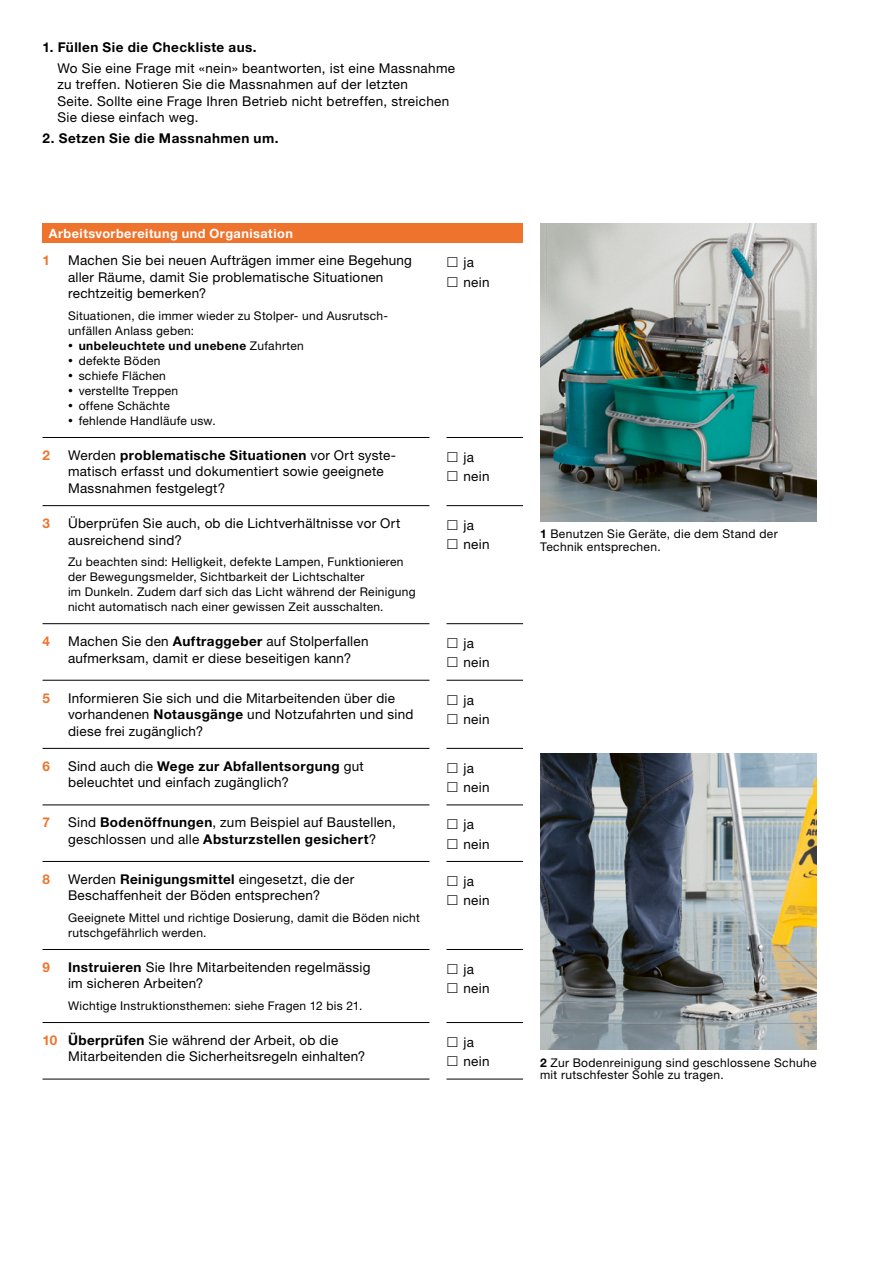
<style>
.page{position:relative;width:893px;height:1263px;background:#fff}
.page>*{position:absolute;margin:0;border:0;box-sizing:border-box;transform-origin:0 0}
.t1{font:13.5px/16.5px "Helvetica Neue LT Std";letter-spacing:.02em;color:#000}
.t2{font:700 13.5px "Helvetica Neue LT Std";letter-spacing:.035em;color:#000}
.t3{font:700 13.5px "Helvetica Neue LT Std";color:#ee742d}
.t4{font:700 12.75px "Helvetica Neue LT Std";letter-spacing:.035em;color:#fff}
.t5{font:12px/15px "Helvetica Neue LT Std";letter-spacing:.025em;color:#000}
.t6{font:700 12px "Helvetica Neue LT Std";letter-spacing:.035em;color:#000}
.s1{font-weight:400;font-size:9.75px}
.s2{font-weight:400}
.s3{font-size:9.75px}
.s4{font-weight:700}
.s5{font-weight:700;color:#ee742d}
</style>
<div class="page">
<img style="left:540px;top:224px;width:276px;height:297px">
<img style="left:540px;top:754px;width:276px;height:295px">
<div style="left:43px;top:224px;width:480px;height:19px;background:#ee742d"></div>
<hr style="left:446px;top:437px;width:77px;height:1px;background:#000">
<hr style="left:446px;top:505px;width:77px;height:1px;background:#000">
<hr style="left:446px;top:623px;width:77px;height:1px;background:#000">
<hr style="left:446px;top:680px;width:77px;height:1px;background:#000">
<hr style="left:446px;top:748px;width:77px;height:1px;background:#000">
<hr style="left:446px;top:804px;width:77px;height:1px;background:#000">
<hr style="left:446px;top:861px;width:77px;height:1px;background:#000">
<hr style="left:446px;top:949px;width:77px;height:1px;background:#000">
<hr style="left:446px;top:1022px;width:77px;height:1px;background:#000">
<hr style="left:446px;top:1079px;width:77px;height:1px;background:#000">
<hr style="left:43px;top:437px;width:386px;height:1px;background:#000">
<hr style="left:43px;top:505px;width:386px;height:1px;background:#000">
<hr style="left:43px;top:623px;width:386px;height:1px;background:#000">
<hr style="left:43px;top:680px;width:386px;height:1px;background:#000">
<hr style="left:43px;top:748px;width:386px;height:1px;background:#000">
<hr style="left:43px;top:804px;width:386px;height:1px;background:#000">
<hr style="left:43px;top:861px;width:386px;height:1px;background:#000">
<hr style="left:43px;top:949px;width:386px;height:1px;background:#000">
<hr style="left:43px;top:1022px;width:386px;height:1px;background:#000">
<hr style="left:43px;top:1079px;width:386px;height:1px;background:#000">
<p class="t2" style="left:43px;top:39px;width:216px">1. Füllen Sie die Checkliste aus.</p>
<p class="t1" style="left:57px;top:60px;width:399px">Wo Sie eine Frage mit «nein» beantworten, ist eine Massnahme zu treffen. Notieren Sie die Massnahmen auf der letzten<br>Seite. Sollte eine Frage Ihren Betrieb nicht betreffen, streichen Sie diese einfach weg.</p>
<p class="t2" style="left:43px;top:130px;width:237px">2. Setzen Sie die Massnahmen um.</p>
<p class="t4" style="left:49px;top:225px;width:245px">Arbeitsvorbereitung und Organisation</p>
<p class="t3" style="left:43px;top:252px;width:9px">1</p>
<p class="t1" style="left:68px;top:252px;width:345px">Machen Sie bei neuen Aufträgen immer eine Begehung aller Räume, damit Sie problematische Situationen rechtzeitig bemerken?</p>
<p class="t5" style="left:68px;top:308px;width:322px">Situationen, die immer wieder zu Stolper- und Ausrutsch&shy;unfällen Anlass geben:</p>
<p class="t6" style="left:68px;top:338px;width:237px"><span class="s1">•</span> unbeleuchtete und unebene <span class="s2">Zufahrten</span></p>
<p class="t5" style="left:68px;top:353px;width:94px"><span class="s3">•</span> defekte Böden</p>
<p class="t5" style="left:68px;top:368px;width:99px"><span class="s3">•</span> schiefe Flächen</p>
<p class="t5" style="left:68px;top:383px;width:112px"><span class="s3">•</span> verstellte Treppen</p>
<p class="t5" style="left:68px;top:398px;width:103px"><span class="s3">•</span> offene Schächte</p>
<p class="t5" style="left:68px;top:413px;width:149px"><span class="s3">•</span> fehlende Handläufe usw.</p>
<p class="t1" style="left:463px;top:253px;width:27px;line-height:19.2px">ja nein</p>
<p class="t3" style="left:43px;top:447px;width:9px">2</p>
<p class="t1" style="left:68px;top:447px;width:328px">Werden <span class="s4">problematische Situationen</span> vor Ort syste&shy;matisch erfasst und dokumentiert sowie geeignete<br>Massnahmen festgelegt?</p>
<p class="t1" style="left:463px;top:447px;width:27px;line-height:19.2px">ja nein</p>
<p class="t3" style="left:43px;top:515px;width:9px">3</p>
<p class="t1" style="left:68px;top:515px;width:334px">Überprüfen Sie auch, ob die Lichtverhältnisse vor Ort ausreichend sind?</p>
<p class="t5" style="left:68px;top:554px;width:349px">Zu beachten sind: Helligkeit, defekte Lampen, Funktionieren der Bewegungsmelder, Sichtbarkeit der Lichtschalter<br>im Dunkeln. Zudem darf sich das Licht während der Reinigung nicht automatisch nach einer gewissen Zeit ausschalten.</p>
<p class="t1" style="left:463px;top:516px;width:27px;line-height:19.2px">ja nein</p>
<p class="t3" style="left:43px;top:633px;width:9px">4</p>
<p class="t1" style="left:68px;top:633px;width:302px">Machen Sie den <span class="s4">Auftraggeber</span> auf Stolperfallen aufmerksam, damit er diese beseitigen kann?</p>
<p class="t1" style="left:463px;top:634px;width:27px;line-height:19.2px">ja nein</p>
<p class="t3" style="left:43px;top:689px;width:9px">5</p>
<p class="t1" style="left:68px;top:689px;width:347px">Informieren Sie sich und die Mitarbeitenden über die vorhandenen <span class="s4">Notausgänge</span> und Notzufahrten und sind diese frei zugänglich?</p>
<p class="t1" style="left:463px;top:690px;width:27px;line-height:19.2px">ja nein</p>
<p class="t3" style="left:43px;top:758px;width:9px">6</p>
<p class="t1" style="left:68px;top:757px;width:297px">Sind auch die <span class="s4">Wege zur Abfallentsorgung</span> gut beleuchtet und einfach zugänglich?</p>
<p class="t1" style="left:464px;top:758px;width:27px;line-height:19.2px">ja nein</p>
<p class="t3" style="left:43px;top:814px;width:9px">7</p>
<p class="t1" style="left:68px;top:814px;width:329px">Sind <span class="s4">Bodenöffnungen</span>, zum Beispiel auf Baustellen, geschlossen und alle <span class="s4">Absturzstellen gesichert</span>?</p>
<p class="t1" style="left:464px;top:815px;width:27px;line-height:19.2px">ja nein</p>
<p class="t3" style="left:43px;top:871px;width:9px">8</p>
<p class="t1" style="left:68px;top:870px;width:288px">Werden <span class="s4">Reinigungsmittel</span> eingesetzt, die der<br>Beschaffenheit der Böden entsprechen?</p>
<p class="t5" style="left:68px;top:910px;width:353px">Geeignete Mittel und richtige Dosierung, damit die Böden nicht rutschgefährlich werden.</p>
<p class="t1" style="left:463px;top:871px;width:27px;line-height:19.2px">ja nein</p>
<p class="t3" style="left:43px;top:959px;width:9px">9</p>
<p class="t1" style="left:68px;top:959px;width:304px"><span class="s4">Instruieren</span> Sie Ihre Mitarbeitenden regelmässig im sicheren Arbeiten?</p>
<p class="t5" style="left:68px;top:998px;width:296px">Wichtige Instruktionsthemen: siehe Fragen 12 bis 21.</p>
<p class="t1" style="left:463px;top:959px;width:27px;line-height:19.2px">ja nein</p>
<p class="t1" style="left:68px;top:1032px;width:299px;text-indent:-26px"><span class="s5">10</span> <span class="s4">Überprüfen</span> Sie während der Arbeit, ob die<br>Mitarbeitenden die Sicherheitsregeln einhalten?</p>
<p class="t1" style="left:463px;top:1032px;width:27px;line-height:19.2px">ja nein</p>
<p class="t5" style="left:540px;top:527px;width:239px;line-height:12.8px"><span class="s4">1</span> Benutzen Sie Geräte, die dem Stand der<br>Technik entsprechen.</p>
<p class="t5" style="left:540px;top:1056px;width:278px;line-height:12.8px"><span class="s4">2</span> Zur Bodenreinigung sind geschlossene Schuhe mit rutschfester Sohle zu tragen.</p>
</div>
